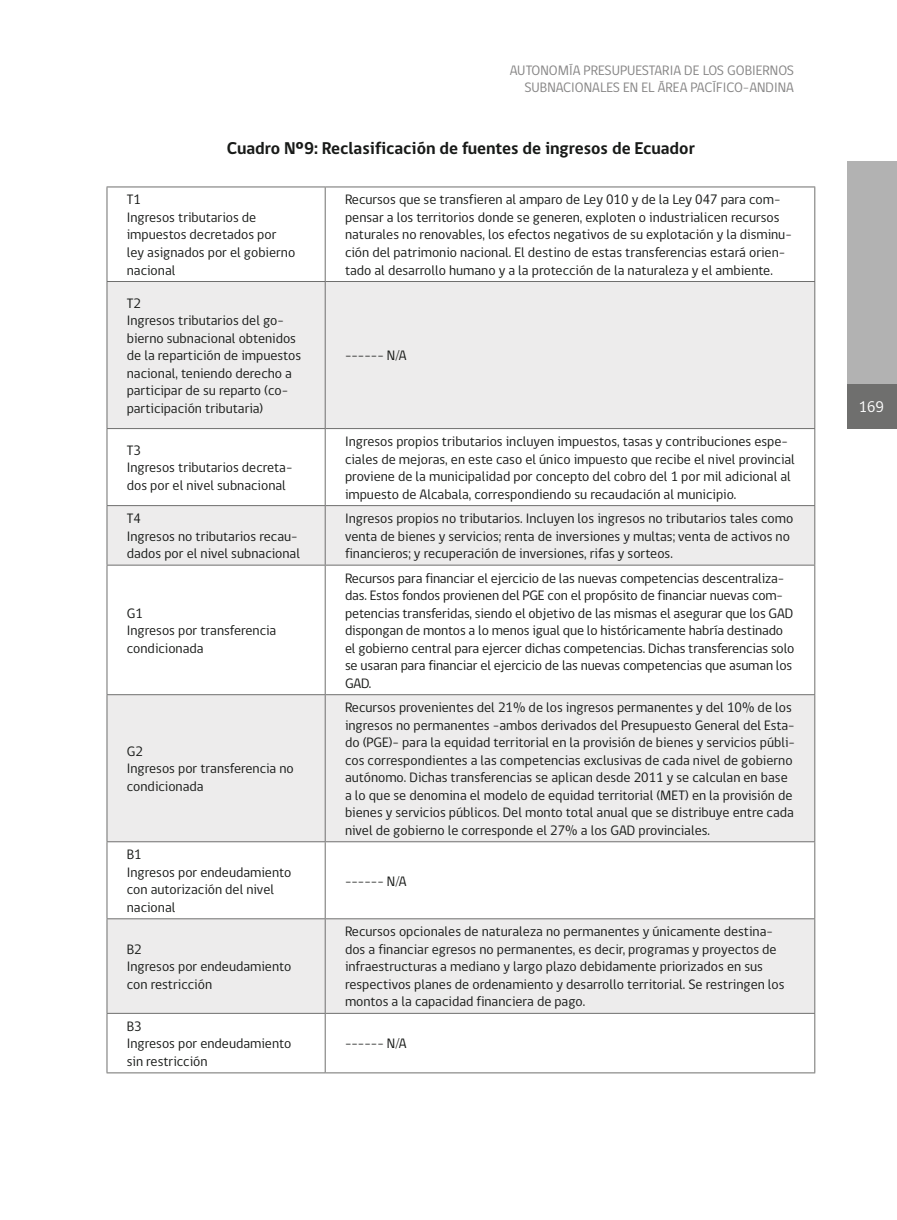
<style>
.page{position:relative;width:897px;height:1220px;background:#fff}
.page>*{position:absolute;margin:0;border:0;box-sizing:border-box;transform-origin:0 0}
.t1{font:700 17.5px "gob CL";color:#181a18}
.t2{font:15.75px "gob CL";color:#fff}
.t3{font:14px/17.5px "gob CL";color:#181a18}
.t4{font:14px/17.5px "gob CL";color:#878686;text-align:right}
</style>
<div class="page">
<div style="left:848px;top:161px;width:49px;height:223px;background:#b2b2b2"></div>
<div style="left:848px;top:384px;width:49px;height:45px;background:#6f6f6e"></div>
<svg style="left:108px;top:282px;width:706px;height:730px;fill:#edecec"></svg>
<hr style="left:107px;top:186px;width:218px;height:1px;background:#6f6f6e">
<hr style="left:107px;top:187px;width:1px;height:94px;background:#6f6f6e">
<hr style="left:325px;top:186px;width:490px;height:1px;background:#6f6f6e">
<hr style="left:325px;top:187px;width:1px;height:94px;background:#6f6f6e">
<hr style="left:814px;top:187px;width:1px;height:94px;background:#6f6f6e">
<hr style="left:107px;top:281px;width:218px;height:1px;background:#6f6f6e">
<hr style="left:107px;top:282px;width:1px;height:146px;background:#6f6f6e">
<hr style="left:325px;top:281px;width:490px;height:1px;background:#6f6f6e">
<hr style="left:325px;top:282px;width:1px;height:146px;background:#6f6f6e">
<hr style="left:814px;top:282px;width:1px;height:146px;background:#6f6f6e">
<hr style="left:107px;top:428px;width:218px;height:1px;background:#6f6f6e">
<hr style="left:107px;top:429px;width:1px;height:76px;background:#6f6f6e">
<hr style="left:325px;top:428px;width:490px;height:1px;background:#6f6f6e">
<hr style="left:325px;top:429px;width:1px;height:76px;background:#6f6f6e">
<hr style="left:814px;top:429px;width:1px;height:76px;background:#6f6f6e">
<hr style="left:107px;top:505px;width:218px;height:1px;background:#6f6f6e">
<hr style="left:107px;top:506px;width:1px;height:58px;background:#6f6f6e">
<hr style="left:325px;top:505px;width:490px;height:1px;background:#6f6f6e">
<hr style="left:325px;top:506px;width:1px;height:58px;background:#6f6f6e">
<hr style="left:814px;top:506px;width:1px;height:58px;background:#6f6f6e">
<hr style="left:107px;top:564px;width:218px;height:1px;background:#6f6f6e">
<hr style="left:107px;top:565px;width:1px;height:129px;background:#6f6f6e">
<hr style="left:325px;top:564px;width:490px;height:1px;background:#6f6f6e">
<hr style="left:325px;top:565px;width:1px;height:129px;background:#6f6f6e">
<hr style="left:814px;top:565px;width:1px;height:129px;background:#6f6f6e">
<hr style="left:107px;top:694px;width:218px;height:1px;background:#6f6f6e">
<hr style="left:107px;top:695px;width:1px;height:146px;background:#6f6f6e">
<hr style="left:325px;top:694px;width:490px;height:1px;background:#6f6f6e">
<hr style="left:325px;top:695px;width:1px;height:146px;background:#6f6f6e">
<hr style="left:814px;top:695px;width:1px;height:146px;background:#6f6f6e">
<hr style="left:107px;top:841px;width:218px;height:1px;background:#6f6f6e">
<hr style="left:107px;top:842px;width:1px;height:76px;background:#6f6f6e">
<hr style="left:325px;top:841px;width:490px;height:1px;background:#6f6f6e">
<hr style="left:325px;top:842px;width:1px;height:76px;background:#6f6f6e">
<hr style="left:814px;top:842px;width:1px;height:76px;background:#6f6f6e">
<hr style="left:107px;top:918px;width:218px;height:1px;background:#6f6f6e">
<hr style="left:107px;top:919px;width:1px;height:93px;background:#6f6f6e">
<hr style="left:325px;top:918px;width:490px;height:1px;background:#6f6f6e">
<hr style="left:325px;top:919px;width:1px;height:93px;background:#6f6f6e">
<hr style="left:814px;top:919px;width:1px;height:93px;background:#6f6f6e">
<hr style="left:107px;top:1012px;width:218px;height:1px;background:#6f6f6e">
<hr style="left:107px;top:1013px;width:1px;height:59px;background:#6f6f6e">
<hr style="left:325px;top:1012px;width:490px;height:1px;background:#6f6f6e">
<hr style="left:325px;top:1013px;width:1px;height:59px;background:#6f6f6e">
<hr style="left:814px;top:1013px;width:1px;height:59px;background:#6f6f6e">
<hr style="left:107px;top:1072px;width:218px;height:1px;background:#6f6f6e">
<hr style="left:325px;top:1072px;width:490px;height:1px;background:#6f6f6e">
<p class="t4" style="left:510px;top:62px;width:286px">AUTONOMÍA PRESUPUESTARIA DE LOS GOBIERNOS<br>SUBNACIONALES EN EL ÁREA PACÍFICO-ANDINA</p>
<p class="t1" style="left:227px;top:142px;width:470px">Cuadro Nº9: Reclasificación de fuentes de ingresos de Ecuador</p>
<p class="t3" style="left:127px;top:191px;width:170px">T1<br>Ingresos tributarios de impuestos decretados por ley asignados por el gobierno nacional</p>
<p class="t3" style="left:345px;top:191px;width:448px">Recursos que se transfieren al amparo de Ley 010 y de la Ley 047 para com&shy;pensar a los territorios donde se generen, exploten o industrialicen recursos naturales no renovables, los efectos negativos de su explotación y la disminu&shy;ción del patrimonio nacional. El destino de estas transferencias estará orien&shy;tado al desarrollo humano y a la protección de la naturaleza y el ambiente.</p>
<p class="t3" style="left:127px;top:295px;width:176px">T2<br>Ingresos tributarios del go&shy;bierno subnacional obtenidos de la repartición de impuestos nacional, teniendo derecho a participar de su reparto (co&shy;participación tributaria)</p>
<p class="t3" style="left:345px;top:347px;width:63px">------ N/A</p>
<p class="t3" style="left:127px;top:442px;width:167px">T3<br>Ingresos tributarios decreta&shy;dos por el nivel subnacional</p>
<p class="t3" style="left:345px;top:433px;width:451px">Ingresos propios tributarios incluyen impuestos, tasas y contribuciones espe&shy;ciales de mejoras, en este caso el único impuesto que recibe el nivel provincial proviene de la municipalidad por concepto del cobro del 1 por mil adicional al impuesto de Alcabala, correspondiendo su recaudación al municipio.</p>
<p class="t3" style="left:127px;top:510px;width:175px">T4<br>Ingresos no tributarios recau&shy;dados por el nivel subnacional</p>
<p class="t3" style="left:345px;top:510px;width:450px">Ingresos propios no tributarios. Incluyen los ingresos no tributarios tales como venta de bienes y servicios; renta de inversiones y multas; venta de activos no financieros; y recuperación de inversiones, rifas y sorteos.</p>
<p class="t3" style="left:127px;top:604px;width:151px">G1<br>Ingresos por transferencia condicionada</p>
<p class="t3" style="left:127px;top:743px;width:169px">G2<br>Ingresos por transferencia no condicionada</p>
<p class="t3" style="left:127px;top:846px;width:166px">B1<br>Ingresos por endeudamiento con autorización del nivel nacional</p>
<p class="t3" style="left:127px;top:940px;width:166px">B2<br>Ingresos por endeudamiento con restricción</p>
<p class="t3" style="left:127px;top:1017px;width:166px">B3<br>Ingresos por endeudamiento sin restricción</p>
<p class="t3" style="left:345px;top:569px;width:451px">Recursos para financiar el ejercicio de las nuevas competencias descentraliza&shy;das. Estos fondos provienen del PGE con el propósito de financiar nuevas com&shy;petencias transferidas, siendo el objetivo de las mismas el asegurar que los GAD dispongan de montos a lo menos igual que lo históricamente habría destinado el gobierno central para ejercer dichas competencias. Dichas transferencias solo se usaran para financiar el ejercicio de las nuevas competencias que asuman los GAD.</p>
<p class="t3" style="left:345px;top:699px;width:451px">Recursos provenientes del 21% de los ingresos permanentes y del 10% de los ingresos no permanentes –ambos derivados del Presupuesto General del Esta&shy;do (PGE)– para la equidad territorial en la provisión de bienes y servicios públi&shy;cos correspondientes a las competencias exclusivas de cada nivel de gobierno autónomo. Dichas transferencias se aplican desde 2011 y se calculan en base a lo que se denomina el modelo de equidad territorial (MET) en la provisión de bienes y servicios públicos. Del monto total anual que se distribuye entre cada nivel de gobierno le corresponde el 27% a los GAD provinciales.</p>
<p class="t3" style="left:345px;top:872px;width:63px">------ N/A</p>
<p class="t3" style="left:345px;top:923px;width:441px">Recursos opcionales de naturaleza no permanentes y únicamente destina&shy;dos a financiar egresos no permanentes, es decir, programas y proyectos de infraestructuras a mediano y largo plazo debidamente priorizados en sus respectivos planes de ordenamiento y desarrollo territorial. Se restringen los montos a la capacidad financiera de pago.</p>
<p class="t3" style="left:345px;top:1035px;width:63px">------ N/A</p>
<p class="t2" style="left:859px;top:401px;width:27px">169</p>
</div>
